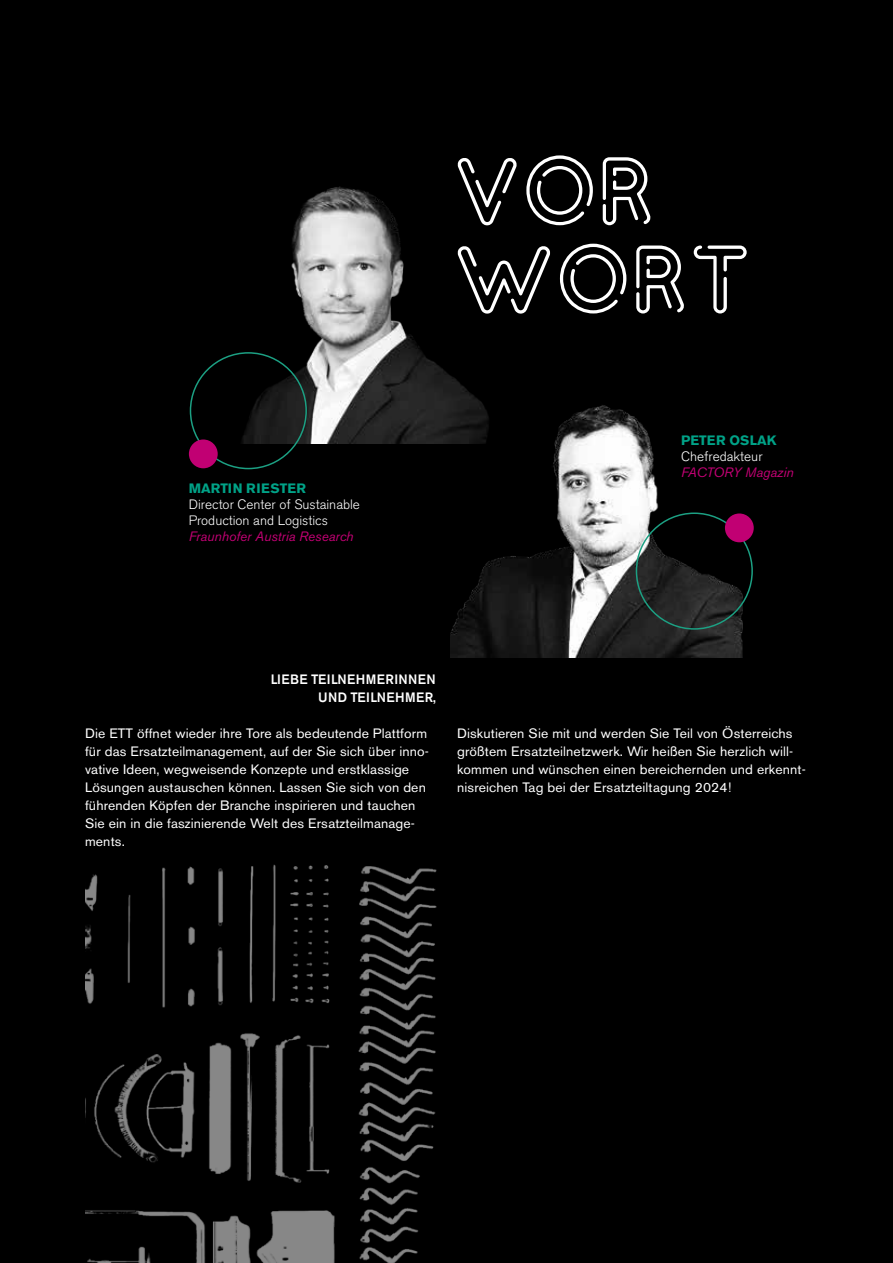
<style>
.page{position:relative;width:893px;height:1263px;background:#000}
.page>*{position:absolute;margin:0;border:0;box-sizing:border-box;transform-origin:0 0}
.t1{font:97.5px/88.2px "Neon One";color:#fff}
.t2{font:13.5px/18px "Akzidenz Grotesk BE";letter-spacing:.01em;color:#fff}
.t3{font:300 13.5px/16.2px "Akzidenz Grotesk BE";color:#fff}
.t4{font:italic 13.5px "Akzidenz Grotesk Pro";color:#c10073}
.t5{font:500 13.5px/18px "Akzidenz Grotesk BE";letter-spacing:.03em;color:#fff;text-align:right}
.t6{font:700 13.5px "Akzidenz Grotesk BE";color:#00a287}
</style>
<div class="page">
<img style="left:85px;top:864px;width:352px;height:399px">
<img style="left:451px;top:405px;width:292px;height:252px">
<img style="left:239px;top:186px;width:266px;height:257px">
<div style="left:636px;top:512px;width:117px;height:118px;border:2px solid #1ca083;border-radius:50%"></div>
<div style="left:725px;top:513px;width:29px;height:29px;background:#c10073;border-radius:50%"></div>
<div style="left:190px;top:352px;width:117px;height:117px;border:2px solid #1ca083;border-radius:50%"></div>
<div style="left:189px;top:439px;width:29px;height:29px;background:#c10073;border-radius:50%"></div>
<h1 class="t1" style="left:453px;top:137px;width:300px">VOR<br>WORT</h1>
<p class="t6" style="left:189px;top:480px;width:119px">MARTIN RIESTER</p>
<p class="t3" style="left:189px;top:496px;width:173px">Director Center of Sustainable<br>Production and Logistics</p>
<p class="t4" style="left:189px;top:528px;width:166px">Fraunhofer Austria Research</p>
<p class="t6" style="left:681px;top:432px;width:97px">PETER OSLAK</p>
<p class="t3" style="left:681px;top:449px;width:83px">Chefredakteur</p>
<p class="t4" style="left:681px;top:464px;width:114px">FACTORY Magazin</p>
<p class="t5" style="left:271px;top:670px;width:166px">LIEBE TEILNEHMERINNEN<br>UND TEILNEHMER,</p>
<p class="t2" style="left:85px;top:724px;width:345px">Die ETT öffnet wieder ihre Tore als bedeutende Plattform für das Ersatzteilmanagement, auf der Sie sich über inno&shy;vative Ideen, wegweisende Konzepte und erstklassige Lösungen austauschen können. Lassen Sie sich von den führenden Köpfen der Branche inspirieren und tauchen Sie ein in die faszinierende Welt des Ersatzteilmanage&shy;ments.</p>
<p class="t2" style="left:457px;top:724px;width:350px">Diskutieren Sie mit und werden Sie Teil von Österreichs größtem Ersatzteilnetzwerk. Wir heißen Sie herzlich will&shy;kommen und wünschen einen bereichernden und erkennt&shy;nisreichen Tag bei der Ersatzteiltagung 2024!</p>
</div>
